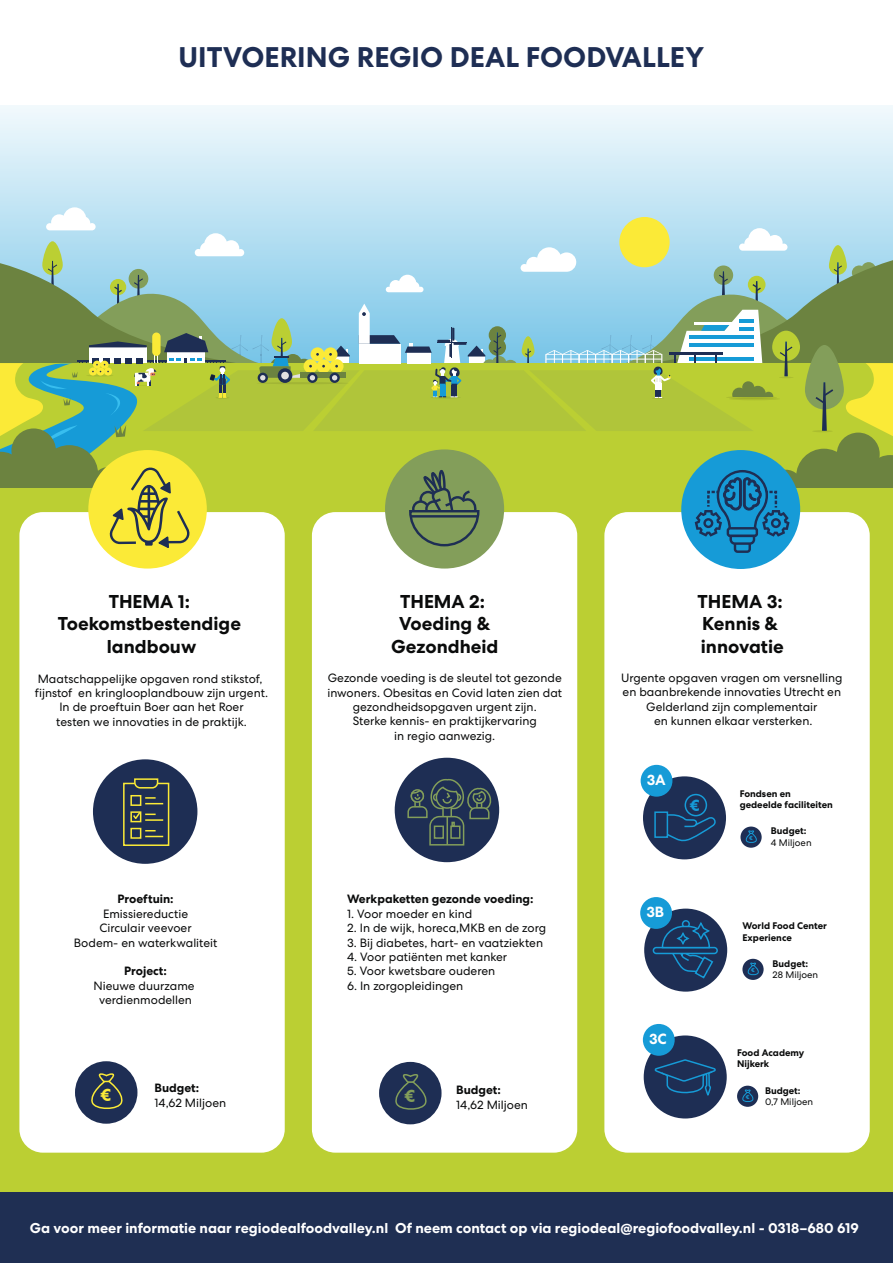
<style>
.page{position:relative;width:893px;height:1263px;background:#fff}
.page>*{position:absolute;margin:0;border:0;box-sizing:border-box;transform-origin:0 0}
.t1{font:700 28.35px "Centra No 2";color:#1e2e54}
.t2{font:700 18.6px/22.4px "Centra No 2";color:#0a0b0b;text-align:center}
.t3{font:700 18px "Centra No 2";color:#fbea37}
.t4{font:700 18px "Centra No 2";color:#839e5a}
.t5{font:700 16.65px "Centra No 2";color:#169bd7}
.t6{font:700 14.7px "Centra No 2";color:#fff}
.t7{font:700 14.25px "Centra No 2";color:#fff}
.t8{font:12px/14.4px "Centra No 2";color:#0a0b0b;text-align:center}
.t9{font:700 12px "Centra No 2";color:#0a0b0b}
.t10{font:700 9.6px/11.4px "Centra No 2";color:#0a0b0b}
.t11{font:9.6px "Centra No 2";color:#0a0b0b}
.t12{font:700 6px "Centra No 2";color:#169bd7}
</style>
<div class="page">
<div style="left:0;top:364px;width:893px;height:842px;background:#bbcf33"></div>
<svg style="left:0;top:105px;width:893px;height:102px"></svg>
<div style="left:0;top:1192px;width:893px;height:71px;background:#1f2f53"></div>
<div style="left:19px;top:512px;width:266px;height:641px;background:#fff;border-radius:23px"></div>
<div style="left:312px;top:512px;width:265px;height:641px;background:#fff;border-radius:23px"></div>
<div style="left:604px;top:512px;width:266px;height:641px;background:#fff;border-radius:23px"></div>
<div style="left:88px;top:450px;width:119px;height:118px;background:#fbea37;border-radius:50%"></div>
<div style="left:75px;top:1061px;width:62px;height:63px;background:#1e2e54;border-radius:50%"></div>
<svg style="left:91px;top:1073px;width:32px;height:36px"></svg>
<div style="left:93px;top:759px;width:104px;height:105px;background:#1e2e54;border-radius:50%"></div>
<div style="left:123px;top:783px;width:46px;height:63px;background:#1e2e54;border:2px solid #fbea37"></div>
<svg style="left:133px;top:778px;width:26px;height:11px"></svg>
<div style="left:130px;top:795px;width:11px;height:11px;background:#1e2e54;border:2px solid #fbea37"></div>
<svg style="left:145px;top:797px;width:18px;height:7px"></svg>
<svg style="left:130px;top:811px;width:11px;height:11px"></svg>
<div style="left:130px;top:828px;width:11px;height:11px;background:#1e2e54;border:2px solid #fbea37"></div>
<svg style="left:145px;top:830px;width:18px;height:7px"></svg>
<svg style="left:132px;top:811px;width:31px;height:10px"></svg>
<div style="left:385px;top:449px;width:119px;height:119px;background:#839e5a;border-radius:50%"></div>
<div style="left:395px;top:758px;width:104px;height:104px;background:#1e2e54;border-radius:50%"></div>
<div style="left:379px;top:1062px;width:63px;height:62px;background:#1e2e54;border-radius:50%"></div>
<svg style="left:395px;top:1074px;width:32px;height:36px"></svg>
<svg style="left:407px;top:779px;width:87px;height:67px"></svg>
<div style="left:681px;top:450px;width:119px;height:119px;background:#169bd7;border-radius:50%"></div>
<div style="left:643px;top:776px;width:83px;height:83px;background:#1e2e54;border-radius:50%"></div>
<div style="left:644px;top:908px;width:83px;height:84px;background:#1e2e54;border-radius:50%"></div>
<div style="left:644px;top:1035px;width:83px;height:83px;background:#1e2e54;border-radius:50%"></div>
<div style="left:737px;top:1086px;width:21px;height:21px;background:#1e2e54;border-radius:50%"></div>
<svg style="left:742px;top:1089px;width:12px;height:13px"></svg>
<div style="left:641px;top:765px;width:31px;height:32px;background:#169bd7;border-radius:50%"></div>
<div style="left:640px;top:897px;width:32px;height:32px;background:#169bd7;border-radius:50%"></div>
<div style="left:643px;top:1024px;width:32px;height:32px;background:#169bd7;border-radius:50%"></div>
<svg style="left:668px;top:814px;width:50px;height:29px"></svg>
<div style="left:684px;top:794px;width:23px;height:22px;border:2px solid #169bd7;border-radius:50%"></div>
<div style="left:654px;top:811px;width:14px;height:27px;background:#1e2e54;border:2px solid #169bd7"></div>
<svg style="left:740px;top:826px;width:22px;height:22px"></svg>
<svg style="left:745px;top:830px;width:13px;height:14px"></svg>
<svg style="left:742px;top:959px;width:22px;height:21px"></svg>
<svg style="left:747px;top:962px;width:13px;height:14px"></svg>
<div style="left:653px;top:947px;width:65px;height:7px;border:2px solid #169bd7;border-radius:3px"></div>
<div style="left:682px;top:920px;width:8px;height:8px;border:2px solid #169bd7;border-radius:50%"></div>
<svg style="left:661px;top:921px;width:53px;height:58px"></svg>
<svg style="left:653px;top:1052px;width:63px;height:44px"></svg>
<svg style="left:0;top:207px;width:893px;height:347px"></svg>
<h1 class="t1" style="left:179px;top:40px;width:527px">UITVOERING REGIO DEAL FOODVALLEY</h1>
<h2 class="t2" style="left:58px;top:591px;width:185px">THEMA 1:<br>Toekomstbestendige landbouw</h2>
<p class="t8" style="left:35px;top:671px;width:235px">Maatschappelijke opgaven rond stikstof, fijnstof en kringlooplandbouw zijn urgent.<br>In de proeftuin Boer aan het Roer<br>testen we innovaties in de praktijk.</p>
<p class="t9" style="left:117px;top:892px;width:58px">Proeftuin:</p>
<p class="t8" style="left:74px;top:906px;width:145px">Emissiereductie<br>Circulair veevoer<br>Bodem- en waterkwaliteit</p>
<p class="t9" style="left:124px;top:964px;width:44px">Project:</p>
<p class="t8" style="left:93px;top:978px;width:103px">Nieuwe duurzame verdienmodellen</p>
<h3 class="t3" style="left:100px;top:1084px;width:12px">€</h3>
<p class="t9" style="left:155px;top:1081px;width:46px">Budget:</p>
<p class="t8" style="left:155px;top:1095px;width:73px">14,62 Miljoen</p>
<h2 class="t2" style="left:391px;top:591px;width:109px">THEMA 2:<br>Voeding &amp;<br>Gezondheid</h2>
<p class="t8" style="left:327px;top:671px;width:236px">Gezonde voeding is de sleutel tot gezonde inwoners. Obesitas en Covid laten zien dat gezondheidsopgaven urgent zijn.<br>Sterke kennis- en praktijkervaring<br>in regio aanwezig.</p>
<p class="t9" style="left:347px;top:892px;width:188px">Werkpaketten gezonde voeding:</p>
<p class="t8" style="left:347px;top:906px;width:127px">1. Voor moeder en kind</p>
<p class="t8" style="left:347px;top:921px;width:200px">2. In de wijk, horeca,MKB en de zorg</p>
<p class="t8" style="left:347px;top:935px;width:197px">3. Bij diabetes, hart- en vaatziekten</p>
<p class="t8" style="left:347px;top:949px;width:162px">4. Voor patiënten met kanker</p>
<p class="t8" style="left:347px;top:964px;width:150px">5. Voor kwetsbare ouderen</p>
<p class="t8" style="left:347px;top:978px;width:118px">6. In zorgopleidingen</p>
<h3 class="t4" style="left:404px;top:1085px;width:12px">€</h3>
<p class="t9" style="left:456px;top:1083px;width:46px">Budget:</p>
<p class="t8" style="left:456px;top:1097px;width:73px">14,62 Miljoen</p>
<h2 class="t2" style="left:698px;top:591px;width:88px;text-align:left">THEMA 3:<br>Kennis &amp; innovatie</h2>
<p class="t8" style="left:621px;top:670px;width:223px">Urgente opgaven vragen om versnelling en baanbrekende innovaties Utrecht en Gelderland zijn complementair<br>en kunnen elkaar versterken.</p>
<p class="t6" style="left:647px;top:771px;width:21px">3A</p>
<p class="t6" style="left:646px;top:903px;width:19px">3B</p>
<p class="t6" style="left:649px;top:1030px;width:19px">3C</p>
<h3 class="t5" style="left:690px;top:795px;width:12px">€</h3>
<p class="t10" style="left:740px;top:788px;width:95px">Fondsen en gedeelde faciliteiten</p>
<p class="t10" style="left:771px;top:825px;width:37px">Budget:</p>
<p class="t11" style="left:771px;top:837px;width:42px">4 Miljoen</p>
<p class="t12" style="left:749px;top:834px;width:5px">€</p>
<p class="t10" style="left:742px;top:920px;width:86px">World Food Center<br>Experience</p>
<p class="t10" style="left:773px;top:958px;width:37px">Budget:</p>
<p class="t11" style="left:773px;top:969px;width:47px">28 Miljoen</p>
<p class="t12" style="left:751px;top:967px;width:5px">€</p>
<p class="t10" style="left:737px;top:1047px;width:69px">Food Academy<br>Nijkerk</p>
<p class="t12" style="left:746px;top:1093px;width:5px">€</p>
<p class="t10" style="left:765px;top:1084px;width:37px">Budget:</p>
<p class="t11" style="left:765px;top:1096px;width:50px">0,7 Miljoen</p>
<p class="t7" style="left:30px;top:1219px;width:830px">Ga voor meer informatie naar regiodealfoodvalley.nl Of neem contact op via regiodeal@regiofoodvalley.nl - 0318–680 619</p>
</div>
